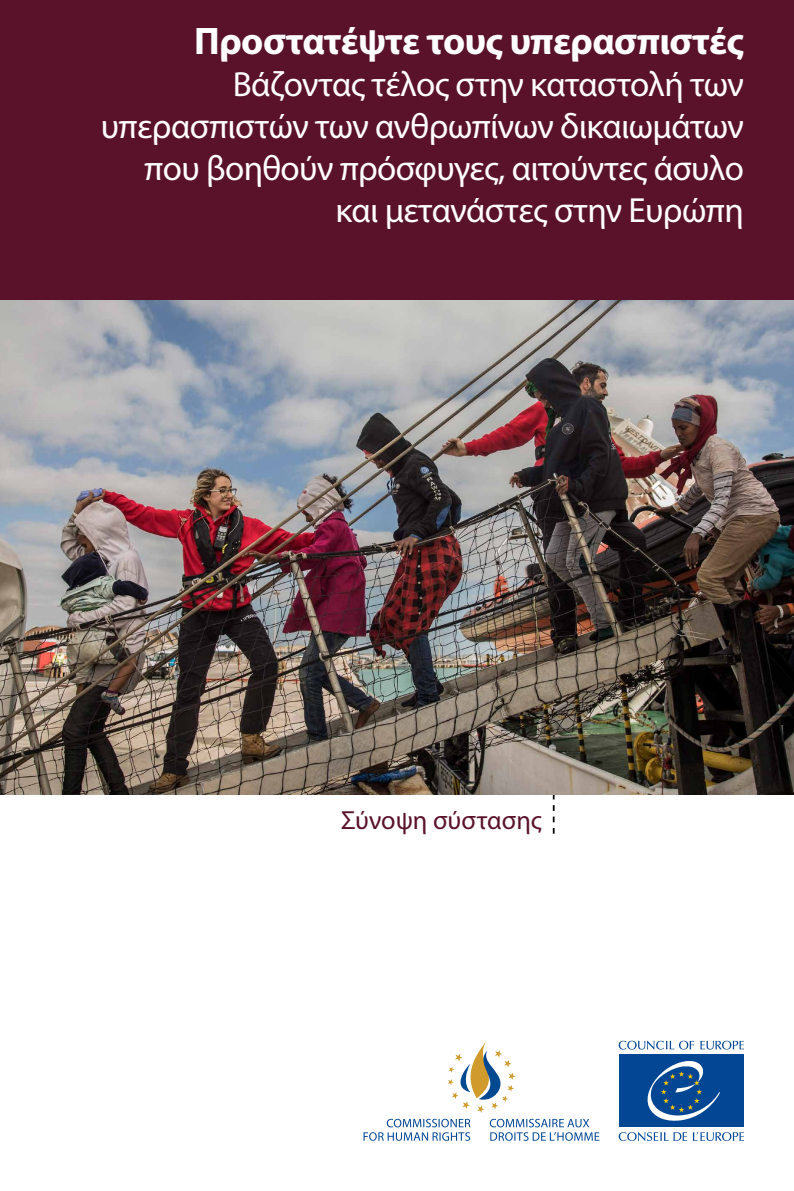
<style>
.page{position:relative;width:794px;height:1191px;background:#fff}
.page>*{position:absolute;margin:0;border:0;box-sizing:border-box;transform-origin:0 0}
.t1{font:700 38.5px "Myriad Pro";letter-spacing:-.015em;color:#fff}
.t2{font:35px/42px "Myriad Pro";letter-spacing:-.015em;color:#fff;text-align:right}
.t3{font:26.25px "Myriad Pro";color:#5a122a}
</style>
<div class="page">
<div style="left:0;top:0;width:794px;height:301px;background:#5a122a"></div>
<svg style="left:618px;top:1040px;width:126px;height:9px"></svg>
<svg style="left:618px;top:1132px;width:126px;height:9px"></svg>
<div style="left:619px;top:1054px;width:124px;height:73px;background:#034694"></div>
<svg style="left:647px;top:1061px;width:73px;height:60px"></svg>
<svg style="left:490px;top:1118px;width:109px;height:22px"></svg>
<svg style="left:363px;top:1118px;width:107px;height:22px"></svg>
<svg style="left:448px;top:1041px;width:67px;height:71px"></svg>
<svg style="left:553px;top:794px;width:1px;height:39px"></svg>
<img style="left:0;top:301px;width:794px;height:493px">
<p class="t1" style="left:194px;top:16px;width:551px">Προστατέψτε τους υπερασπιστές</p>
<p class="t2" style="left:101px;top:62px;width:645px">Βάζοντας τέλος στην καταστολή των υπερασπιστών των ανθρωπίνων δικαιωμάτων που βοηθούν πρόσφυγες, αιτούντες άσυλο και μετανάστες στην Ευρώπη</p>
<p class="t3" style="left:341px;top:803px;width:202px">Σύνοψη σύστασης</p>
</div>
